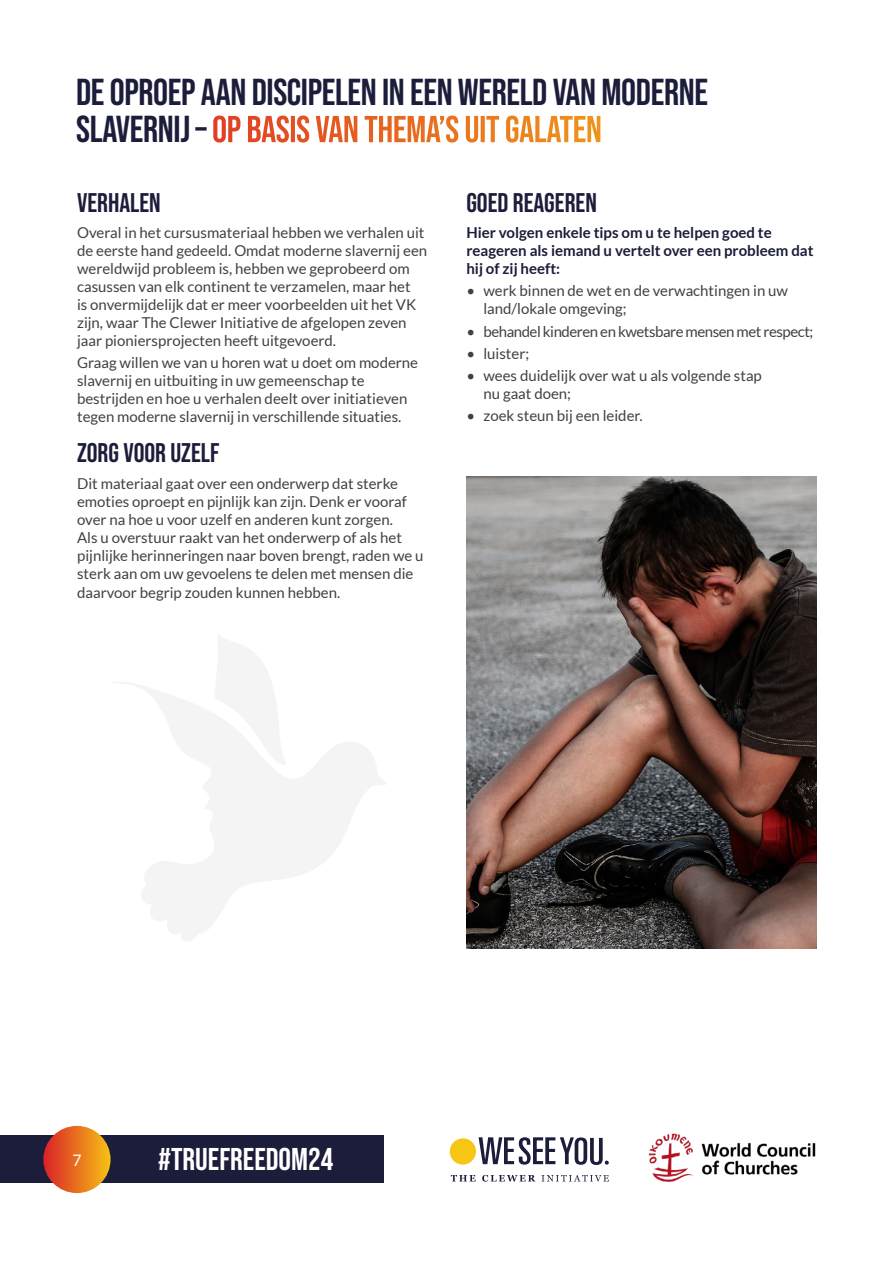
<style>
.page{position:relative;width:893px;height:1263px;background:#fff}
.page>*{position:absolute;margin:0;border:0;box-sizing:border-box;transform-origin:0 0}
.t1{font:37.5px/37.5px "Bebas Neue";letter-spacing:-.01em;color:#1b1d3a}
.t2{font:31.5px "Bebas Neue";color:#fff}
.t3{font:27px "Bebas Neue";color:#1b1d3a}
.t4{font:15.75px "Lato";color:#fff}
.t5{font:15px/18px "Lato";color:#414042}
.t6{font:700 15px/18px "Lato";color:#1b1d3a}
.t7{font:15px "Lato";letter-spacing:-.03em;color:#414042}
.s1{color:#fff}
</style>
<div class="page">
<svg style="left:451px;top:1175px;width:25px;height:6px"></svg>
<svg style="left:482px;top:1175px;width:53px;height:6px"></svg>
<svg style="left:542px;top:1175px;width:67px;height:6px"></svg>
<svg style="left:450px;top:1137px;width:159px;height:28px"></svg>
<img style="left:648px;top:1133px;width:168px;height:49px">
<div style="left:0;top:1135px;width:383px;height:48px;background:#1b1d3a"></div>
<div style="left:43px;top:1126px;width:68px;height:67px;background:linear-gradient(to right,#dd2328,#eebb18);border-radius:34px"></div>
<img style="left:466px;top:476px;width:350px;height:472px">
<svg style="left:216px;top:635px;width:54px;height:45px"></svg>
<svg style="left:115px;top:680px;width:271px;height:261px"></svg>
<h1 class="t1" style="left:76px;top:73px;width:633px">DE OPROEP AAN DISCIPELEN IN EEN WERELD VAN MODERNE<br>SLAVERNIJ – <span class="s1">OP BASIS VAN THEMA’S UIT GALATEN</span></h1>
<h3 class="t3" style="left:77px;top:187px;width:85px">VERHALEN</h3>
<p class="t5" style="left:77px;top:224px;width:352px">Overal in het cursusmateriaal hebben we verhalen uit de eerste hand gedeeld. Omdat moderne slavernij een wereldwijd probleem is, hebben we geprobeerd om casussen van elk continent te verzamelen, maar het<br>is onvermijdelijk dat er meer voorbeelden uit het VK zijn, waar The Clewer Initiative de afgelopen zeven jaar pioniersprojecten heeft uitgevoerd.</p>
<p class="t5" style="left:77px;top:354px;width:343px">Graag willen we van u horen wat u doet om moderne slavernij en uitbuiting in uw gemeenschap te bestrijden en hoe u verhalen deelt over initiatieven tegen moderne slavernij in verschillende situaties.</p>
<h3 class="t3" style="left:77px;top:437px;width:144px">ZORG VOOR UZELF</h3>
<p class="t5" style="left:77px;top:474px;width:348px">Dit materiaal gaat over een onderwerp dat sterke emoties oproept en pijnlijk kan zijn. Denk er vooraf over na hoe u voor uzelf en anderen kunt zorgen.<br>Als u overstuur raakt van het onderwerp of als het pijnlijke herinneringen naar boven brengt, raden we u sterk aan om uw gevoelens te delen met mensen die</p>
<p class="t5" style="left:77px;top:584px;width:265px">daarvoor begrip zouden kunnen hebben.</p>
<h3 class="t3" style="left:466px;top:187px;width:132px">GOED REAGEREN</h3>
<p class="t6" style="left:466px;top:223px;width:349px">Hier volgen enkele tips om u te helpen goed te reageren als iemand u vertelt over een probleem dat hij of zij heeft:</p>
<p class="t5" style="left:483px;top:282px;width:306px;text-indent:-17px">• werk binnen de wet en de verwachtingen in uw land/lokale omgeving;</p>
<p class="t7" style="left:466px;top:323px;width:348px">• behandel kinderen en kwetsbare mensen met respect;</p>
<p class="t5" style="left:466px;top:344px;width:64px">• luister;</p>
<p class="t5" style="left:483px;top:367px;width:280px;text-indent:-17px">• wees duidelijk over wat u als volgende stap nu gaat doen;</p>
<p class="t5" style="left:466px;top:407px;width:178px">• zoek steun bij een leider.</p>
<p class="t4" style="left:72px;top:1152px;width:11px">7</p>
<h2 class="t2" style="left:158px;top:1141px;width:177px">#TRUEFREEDOM24</h2>
</div>
